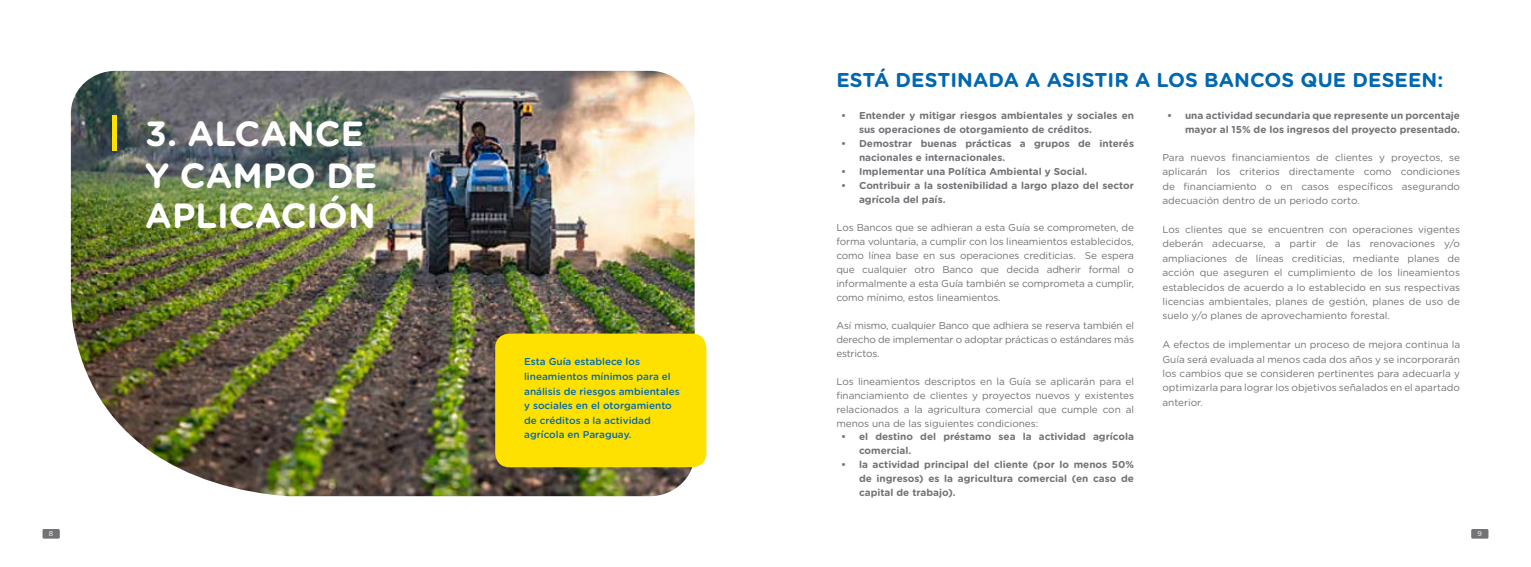
<style>
.page{position:relative;width:1531px;height:567px;background:#fff}
.page>*{position:absolute;margin:0;border:0;box-sizing:border-box;transform-origin:0 0}
.t1{font:700 35px/41px "Gotham Rounded";color:#fff}
.t2{font:700 20px "Gotham Rounded";letter-spacing:.005em;color:#0067b1}
.t3{font:10px/14.4px "Gotham Rounded";letter-spacing:-.005em;color:#727277;text-align:justify}
.t4{font:700 10px/14px "Gotham Rounded";color:#727277}
.t5{font:500 10px/14.6px "Gotham Rounded";color:#0067b1}
.t6{font:7px "Gotham Rounded";color:#fff}
.s1{font-family:"Helvetica 57";font-weight:400;font-stretch:condensed;font-size:50px;color:#ffe100}
</style>
<div class="page">
<div style="left:1471px;top:529px;width:17px;height:10px;background:#727277"></div>
<div style="left:43px;top:529px;width:17px;height:10px;background:#727277"></div>
<img style="left:71px;top:71px;width:623px;height:425px">
<div style="left:495px;top:334px;width:211px;height:133px;background:#ffe100;border-radius:14px"></div>
<h1 class="t1" style="left:145px;top:112px;width:234px;text-indent:-36px"><span class="s1">I</span> 3. Alcance y campo de aplicación</h1>
<p class="t5" style="left:524px;top:354px;width:157px">Esta Guía establece los lineamientos mínimos para el análisis de riesgos ambientales y sociales en el otorgamiento de créditos a la actividad agrícola en Paraguay.</p>
<h2 class="t2" style="left:836px;top:65px;width:608px">Está destinada a asistir a los Bancos que deseen:</h2>
<p class="t4" style="left:859px;top:108px;width:276px;text-indent:-18px">• Entender y mitigar riesgos ambientales y sociales en sus operaciones de otorgamiento de créditos.</p>
<p class="t4" style="left:859px;top:136px;width:276px;text-indent:-18px">• Demostrar buenas prácticas a grupos de interés nacionales e internacionales.</p>
<p class="t4" style="left:841px;top:164px;width:248px">• I mplementar una Política Ambiental y Social.</p>
<p class="t4" style="left:859px;top:178px;width:276px;text-indent:-18px">• Contribuir a la sostenibilidad a largo plazo del sector agrícola del país.</p>
<p class="t3" style="left:836px;top:220px;width:299px;line-height:14px">Los Bancos que se adhieran a esta Guía se comprometen, de forma voluntaria, a cumplir con los lineamientos establecidos, como línea base en sus operaciones crediticias. Se espera que cualquier otro Banco que decida adherir formal o informalmente a esta Guía también se comprometa a cumplir, como mínimo, estos lineamientos.</p>
<p class="t3" style="left:836px;top:318px;width:299px;line-height:14px">Así mismo, cualquier Banco que adhiera se reserva también el derecho de implementar o adoptar prácticas o estándares más estrictos.</p>
<p class="t3" style="left:836px;top:374px;width:299px;line-height:14px">Los lineamientos descriptos en la Guía se aplicarán para el financiamiento de clientes y proyectos nuevos y existentes relacionados a la agricultura comercial que cumple con al menos una de las siguientes condiciones:</p>
<p class="t4" style="left:859px;top:430px;width:276px;text-indent:-18px">• el destino del préstamo sea la actividad agrícola comercial.</p>
<p class="t4" style="left:859px;top:457px;width:276px;text-align:justify;text-indent:-18px">• la actividad principal del cliente (por lo menos 50% de ingresos) es la agricultura comercial (en caso de capital de trabajo).</p>
<p class="t4" style="left:1167px;top:108px;width:294px;text-align:right">• una actividad secundaria que represente un porcentaje mayor al 15% de los ingresos del proyecto presentado.</p>
<p class="t3" style="left:1162px;top:150px;width:299px">Para nuevos financiamientos de clientes y proyectos, se aplicarán los criterios directamente como condiciones de financiamiento o en casos específicos asegurando adecuación dentro de un periodo corto.</p>
<p class="t3" style="left:1162px;top:222px;width:299px">Los clientes que se encuentren con operaciones vigentes deberán adecuarse, a partir de las renovaciones y/o ampliaciones de líneas crediticias, mediante planes de acción que aseguren el cumplimiento de los lineamientos establecidos de acuerdo a lo establecido en sus respectivas licencias ambientales, planes de gestión, planes de uso de suelo y/o planes de aprovechamiento forestal.</p>
<p class="t3" style="left:1162px;top:337px;width:299px">A efectos de implementar un proceso de mejora continua la Guía será evaluada al menos cada dos años y se incorporarán los cambios que se consideren pertinentes para adecuarla y optimizarla para lograr los objetivos señalados en el apartado anterior.</p>
<p class="t6" style="left:49px;top:528px;width:6px">8</p>
<p class="t6" style="left:1477px;top:528px;width:6px">9</p>
</div>
